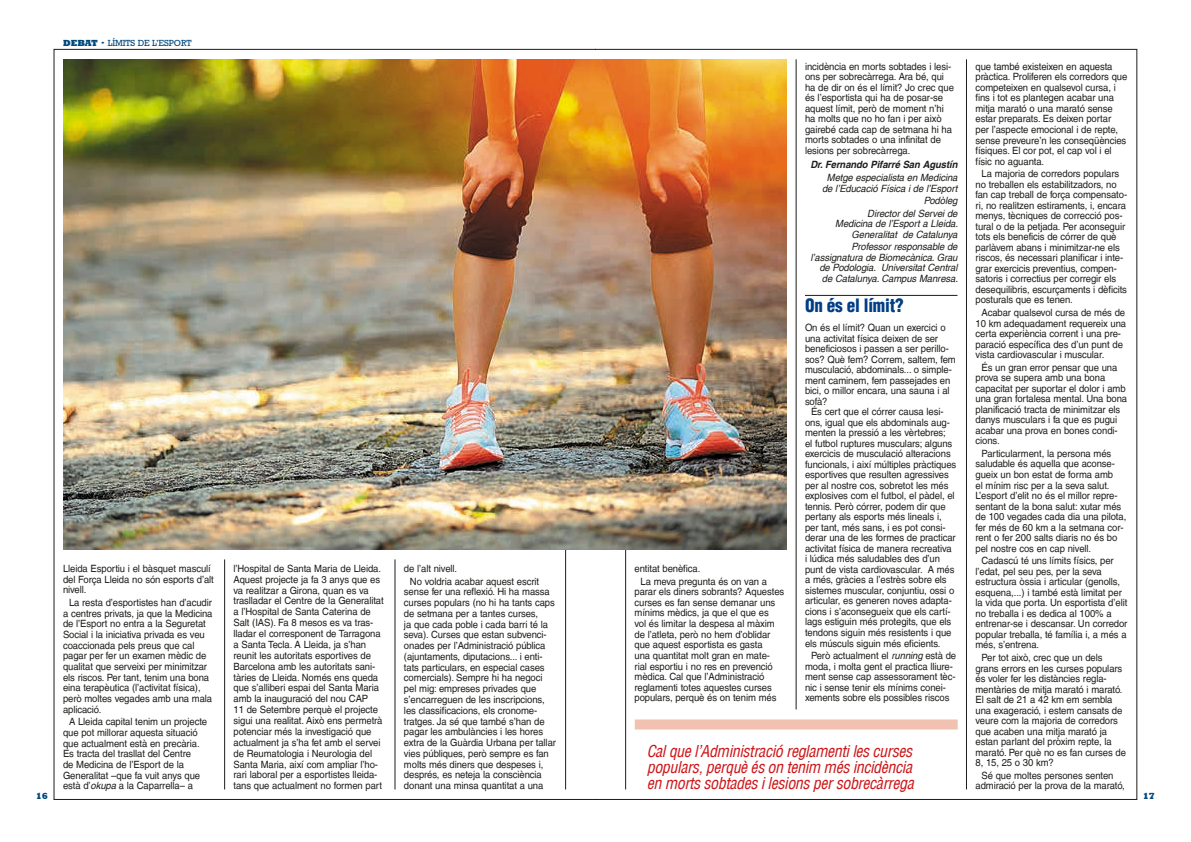
<style>
.page{position:relative;width:1191px;height:842px;background:#fff}
.page>*{position:absolute;margin:0;border:0;box-sizing:border-box;transform-origin:0 0}
.t1{font:900 condensed 18px "Helvetica LT";letter-spacing:-.01em;color:#003e85;scale:.95 1}
.t2{font:italic condensed 16px/16px "Helvetica LT";letter-spacing:-.025em;color:#cd171a;text-align:justify}
.t3{font:10px/10.5px "Helvetica LT";letter-spacing:-.01em;color:#1d1d1b;scale:.95 1}
.t4{font:italic 10px/10.5px "Helvetica LT";letter-spacing:-.01em;color:#1d1d1b;text-align:right;scale:.95 1}
.t5{font:italic 700 10px "Helvetica LT";letter-spacing:-.01em;color:#1d1d1b;scale:.95 1}
.t6{font:9px "Rockwell";letter-spacing:-.01em;color:#00477e}
.t7{font:800 9px "Rockwell";color:#00477e}
.s1{font-weight:800}
.s2{font-style:italic}
</style>
<div class="page">
<svg style="left:54px;top:49px;width:541px;height:750px"></svg>
<hr style="left:224px;top:559px;width:1px;height:230px;background:#1d1d1b">
<hr style="left:395px;top:559px;width:1px;height:230px;background:#1d1d1b">
<hr style="left:565px;top:59px;width:1px;height:730px;background:#1d1d1b">
<img style="left:63px;top:59px;width:532px;height:490px">
<img style="left:595px;top:49px;width:542px;height:750px">
<hr style="left:805px;top:295px;width:152px;height:1px;background:#1d1d1b">
<hr style="left:625px;top:59px;width:1px;height:730px;background:#1d1d1b">
<hr style="left:796px;top:59px;width:1px;height:650px;background:#1d1d1b">
<hr style="left:966px;top:59px;width:1px;height:730px;background:#1d1d1b">
<div style="left:635px;top:719px;width:322px;height:10px;background:#f1c2b0"></div>
<p class="t6" style="left:63px;top:38px;width:130px"><span class="s1">DEBAT ·</span> LÍMITS DE L’ESPORT</p>
<p class="t7" style="left:36px;top:791px;width:14px">16</p>
<p class="t3" style="left:63px;top:563px;width:160px">Lleida Esportiu i el bàsquet masculí del Força Lleida no són esports d’alt nivell.</p>
<p class="t3" style="left:63px;top:597px;width:159px;text-indent:6px">La resta d’esportistes han d’acudir a centres privats, ja que la Medicina de l’Esport no entra a la Seguretat Social i la iniciativa privada es veu coaccionada pels preus que cal pagar per fer un examen mèdic de qualitat que serveixi per minimitzar els riscos. Per tant, tenim una bona eina terapèutica (l’activitat física), però moltes vegades amb una mala aplicació.</p>
<p class="t3" style="left:63px;top:716px;width:153px;text-indent:6px">A Lleida capital tenim un projecte que pot millorar aquesta situació que actualment està en precària.<br>Es tracta del trasllat del Centre<br>de Medicina de l’Esport de la<br>Generalitat –que fa vuit anys que està d’<span class="s2">okupa</span> a la Caparrella– a</p>
<p class="t3" style="left:233px;top:563px;width:160px;line-height:10.9px">l’Hospital de Santa Maria de Lleida.<br>Aquest projecte ja fa 3 anys que es va realitzar a Girona, quan es va traslladar el Centre de la Generalitat a l’Hospital de Santa Caterina de Salt (IAS). Fa 8 mesos es va tras&shy;lladar el corresponent de Tarragona a Santa Tecla. A Lleida, ja s’han reunit les autoritats esportives de Barcelona amb les autoritats sani&shy;tàries de Lleida. Només ens queda que s’alliberi espai del Santa Maria amb la inauguració del nou CAP<br>11 de Setembre perquè el projecte sigui una realitat. Això ens permetrà potenciar més la investigació que actualment ja s’ha fet amb el servei de Reumatologia i Neurologia del Santa Maria, així com ampliar l’ho&shy;rari laboral per a esportistes lleida&shy;tans que actualment no formen part</p>
<p class="t3" style="left:410px;top:562px;width:137px;line-height:12.8px;text-indent:-6px">de l’alt nivell.<br>No voldria acabar aquest escrit</p>
<p class="t3" style="left:404px;top:586px;width:161px;line-height:10.8px">sense fer una reflexió. Hi ha massa curses populars (no hi ha tants caps de setmana per a tantes curses,<br>ja que cada poble i cada barri té la seva). Curses que estan subvenci&shy;onades per l’Administració pública (ajuntaments, diputacions... i enti&shy;tats particulars, en especial cases comercials). Sempre hi ha negoci pel mig: empreses privades que s’encarreguen de les inscripcions, les classificacions, els cronome&shy;tratges. Ja sé que també s’han de pagar les ambulàncies i les hores extra de la Guàrdia Urbana per tallar vies públiques, però sempre es fan molts més diners que despeses i, després, es neteja la consciència donant una minsa quantitat a una</p>
<p class="t3" style="left:640px;top:562px;width:135px;line-height:12.6px;text-indent:-6px">entitat benèfica.<br>La meva pregunta és on van a</p>
<p class="t3" style="left:634px;top:586px;width:159px">parar els diners sobrants? Aquestes curses es fan sense demanar uns mínims mèdics, ja que el que es<br>vol és limitar la despesa al màxim de l’atleta, però no hem d’oblidar que aquest esportista es gasta<br>una quantitat molt gran en mate&shy;rial esportiu i no res en prevenció mèdica. Cal que l’Administració reglamenti totes aquestes curses populars, perquè és on tenim més</p>
<p class="t3" style="left:805px;top:61px;width:158px">incidència en morts sobtades i lesi&shy;ons per sobrecàrrega. Ara bé, qui ha de dir on és el límit? Jo crec que és l’esportista qui ha de posar-se aquest límit, però de moment n’hi ha molts que no ho fan i per això gairebé cada cap de setmana hi ha morts sobtades o una infinitat de lesions per sobrecàrrega.</p>
<p class="t5" style="left:810px;top:159px;width:156px">Dr. Fernando Pifarré San Agustín</p>
<p class="t4" style="left:822px;top:172px;width:144px;text-align:center">Metge especialista en Medicina de l’Educació Física i de l’Esport</p>
<p class="t4" style="left:867px;top:194px;width:96px;line-height:12.5px">Podòleg<br>Director del Servei de</p>
<p class="t4" style="left:835px;top:218px;width:131px">Medicina de l’Esport a Lleida.<br>Generalitat de Catalunya</p>
<p class="t4" style="left:810px;top:241px;width:157px">Professor responsable de l’assignatura de Biomecànica. Grau de Podologia. Universitat Central de Catalunya. Campus Manresa.</p>
<h1 class="t1" style="left:805px;top:294px;width:105px">On és el límit?</h1>
<p class="t3" style="left:805px;top:322px;width:160px">On és el límit? Quan un exercici o una activitat física deixen de ser beneficiosos i passen a ser perillo&shy;sos? Què fem? Correm, saltem, fem musculació, abdominals... o simple&shy;ment caminem, fem passejades en bici, o millor encara, una sauna i al sofà?</p>
<p class="t3" style="left:805px;top:406px;width:161px;text-indent:6px">És cert que el córrer causa lesi&shy;ons, igual que els abdominals aug&shy;menten la pressió a les vèrtebres;<br>el futbol ruptures musculars; alguns exercicis de musculació alteracions funcionals, i així múltiples pràctiques esportives que resulten agressives per al nostre cos, sobretot les més explosives com el futbol, el pàdel, el tennis. Però córrer, podem dir que pertany als esports més lineals i, per tant, més sans, i es pot consi&shy;derar una de les formes de practicar activitat física de manera recreativa i lúdica més saludables des d’un punt de vista cardiovascular. A més a més, gràcies a l’estrès sobre els sistemes muscular, conjuntiu, ossi o articular, es generen noves adapta&shy;cions i s’aconsegueix que els cartí&shy;lags estiguin més protegits, que els tendons siguin més resistents i que els músculs siguin més eficients.</p>
<p class="t3" style="left:805px;top:650px;width:161px;text-indent:6px">Però actualment el <span class="s2">running</span> està de moda, i molta gent el practica lliure&shy;ment sense cap assessorament tèc&shy;nic i sense tenir els mínims conei&shy;xements sobre els possibles riscos</p>
<h2 class="t2" style="left:647px;top:743px;width:269px">Cal que l’Administració reglamenti les curses populars, perquè és on tenim més incidència en morts sobtades i lesions per sobrecàrrega</h2>
<p class="t3" style="left:975px;top:61px;width:161px">que també existeixen en aquesta pràctica. Proliferen els corredors que competeixen en qualsevol cursa, i fins i tot es plantegen acabar una mitja marató o una marató sense estar preparats. Es deixen portar<br>per l’aspecte emocional i de repte, sense preveure’n les conseqüències físiques. El cor pot, el cap vol i el físic no aguanta.</p>
<p class="t3" style="left:975px;top:168px;width:161px;text-indent:6px">La majoria de corredors populars no treballen els estabilitzadors, no fan cap treball de força compensato&shy;ri, no realitzen estiraments, i, encara menys, tècniques de correcció pos&shy;tural o de la petjada. Per aconseguir tots els beneficis de córrer de què parlàvem abans i minimitzar-ne els riscos, és necessari planificar i inte&shy;grar exercicis preventius, compen&shy;satoris i correctius per corregir els desequilibris, escurçaments i dèficits posturals que es tenen.</p>
<p class="t3" style="left:975px;top:307px;width:160px;text-indent:6px">Acabar qualsevol cursa de més de 10 km adequadament requereix una certa experiència corrent i una pre&shy;paració específica des d’un punt de vista cardiovascular i muscular.</p>
<p class="t3" style="left:975px;top:362px;width:161px;text-indent:6px">És un gran error pensar que una prova se supera amb una bona capacitat per suportar el dolor i amb una gran fortalesa mental. Una bona planificació tracta de minimitzar els danys musculars i fa que es pugui acabar una prova en bones condi&shy;cions.</p>
<p class="t3" style="left:975px;top:448px;width:160px;text-indent:6px">Particularment, la persona més saludable és aquella que aconse&shy;gueix un bon estat de forma amb<br>el mínim risc per a la seva salut.<br>L’esport d’elit no és el millor repre&shy;sentant de la bona salut: xutar més de 100 vegades cada dia una pilota, fer més de 60 km a la setmana cor&shy;rent o fer 200 salts diaris no és bo pel nostre cos en cap nivell.</p>
<p class="t3" style="left:975px;top:555px;width:161px;text-indent:6px">Cadascú té uns límits físics, per l’edat, pel seu pes, per la seva estructura òssia i articular (genolls, esquena,...) i també està limitat per la vida que porta. Un esportista d’elit no treballa i es dedica al 100% a entrenar-se i descansar. Un corredor popular treballa, té família i, a més a més, s’entrena.</p>
<p class="t3" style="left:975px;top:652px;width:160px;text-indent:6px">Per tot això, crec que un dels grans errors en les curses populars és voler fer les distàncies regla&shy;mentàries de mitja marató i marató.<br>El salt de 21 a 42 km em sembla una exageració, i estem cansats de veure com la majoria de corredors que acaben una mitja marató ja estan parlant del pròxim repte, la marató. Per què no es fan curses de<br>8, 15, 25 o 30 km?</p>
<p class="t3" style="left:975px;top:770px;width:159px;text-align:center">Sé que moltes persones senten admiració per la prova de la marató,</p>
<p class="t7" style="left:1143px;top:791px;width:14px">17</p>
</div>
